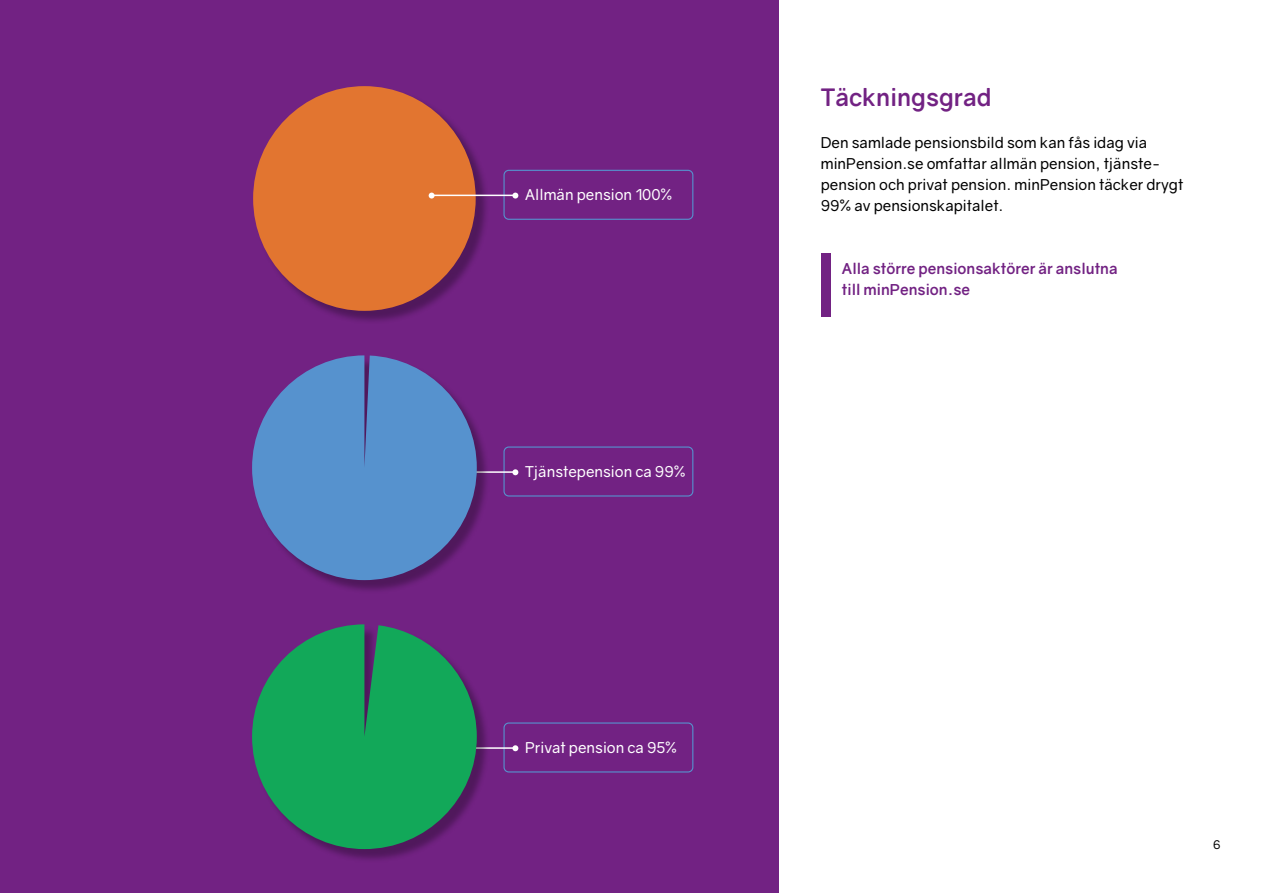
<style>
.page{position:relative;width:1263px;height:893px;background:#fff}
.page>*{position:absolute;margin:0;border:0;box-sizing:border-box;transform-origin:0 0}
.t1{font:700 24px "Gravity";color:#722283}
.t2{font:15px/21px "Gravity";color:#000}
.t3{font:15px "Gravity";color:#fff}
.t4{font:700 15px/21px "Gravity";color:#722283}
.t5{font:12px "Gravity";color:#000}
</style>
<div class="page">
<div style="left:0;top:0;width:778px;height:893px;background:#722283"></div>
<div style="left:255px;top:88px;width:234px;height:236px;background:#000;opacity:.3"></div>
<div style="left:253px;top:86px;width:223px;height:225px;background:#e27530;border-radius:50%"></div>
<div style="left:503px;top:170px;width:190px;height:50px;border:1px solid #5692ce;border-radius:5px"></div>
<div style="left:503px;top:446px;width:190px;height:51px;border:1px solid #5692ce;border-radius:5px"></div>
<div style="left:503px;top:722px;width:190px;height:50px;border:1px solid #5692ce;border-radius:5px"></div>
<hr style="left:432px;top:195px;width:83px;height:1px;background:#fff">
<svg style="left:512px;top:193px;width:6px;height:6px"></svg>
<hr style="left:432px;top:471px;width:83px;height:2px;background:#fff">
<svg style="left:512px;top:469px;width:6px;height:6px"></svg>
<hr style="left:432px;top:747px;width:83px;height:2px;background:#fff">
<svg style="left:512px;top:745px;width:6px;height:6px"></svg>
<svg style="left:429px;top:193px;width:6px;height:6px"></svg>
<div style="left:821px;top:253px;width:9px;height:63px;background:#722283"></div>
<div style="left:253px;top:357px;width:238px;height:237px;background:#000;opacity:.3"></div>
<div style="left:252px;top:355px;width:225px;height:225px;background:#5692ce;border-radius:112px"></div>
<div style="left:253px;top:626px;width:238px;height:237px;background:#000;opacity:.3"></div>
<svg style="left:252px;top:624px;width:225px;height:225px;fill:#12a859"></svg>
<p class="t3" style="left:525px;top:186px;width:149px">Allmän pension 100%</p>
<p class="t3" style="left:525px;top:462px;width:162px">Tjänstepension ca 99%</p>
<p class="t3" style="left:525px;top:738px;width:153px">Privat pension ca 95%</p>
<h1 class="t1" style="left:821px;top:83px;width:172px">Täckningsgrad</h1>
<p class="t2" style="left:821px;top:132px;width:364px">Den samlade pensionsbild som kan fås idag via minPension.se omfattar allmän pension, tjänste&shy;pension och privat pension. minPension täcker drygt 99% av pensionskapitalet.</p>
<p class="t4" style="left:842px;top:258px;width:277px">Alla större pensionsaktörer är anslutna till minPension.se</p>
<p class="t5" style="left:1213px;top:837px;width:9px">6</p>
</div>
